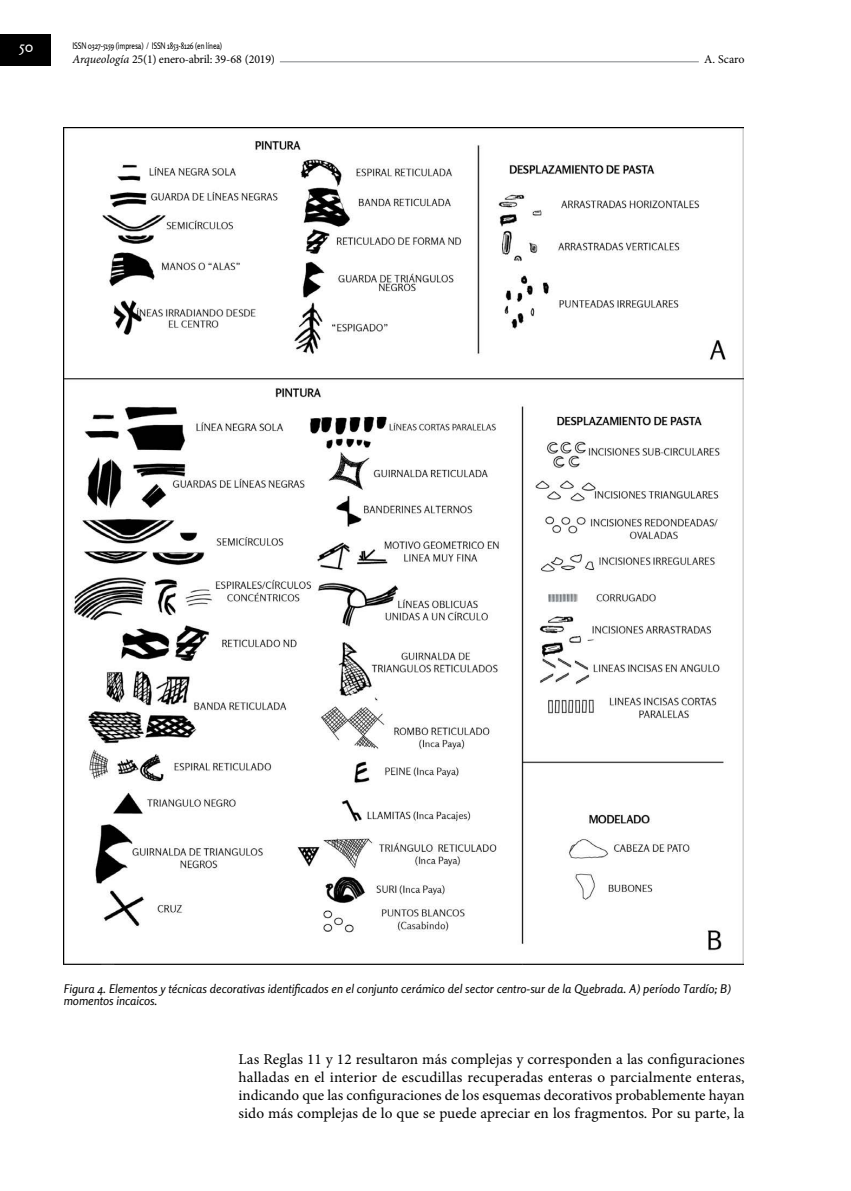
<style>
.page{position:relative;width:851px;height:1191px;background:#fff}
.page>*{position:absolute;margin:0;border:0;box-sizing:border-box;transform-origin:0 0}
.t1{font:15px/18px "Minion Pro";letter-spacing:.005em;color:#000;text-align:justify}
.t2{font:15px "Rosario";color:#fff}
.t3{font:italic 12px/12px "Rosario";color:#000}
.t4{font:12px "Minion Pro";letter-spacing:-.02em;color:#000}
.t5{font:9px "Rosario";letter-spacing:-.02em;color:#000;scale:.8 1}
.s1{font-style:italic}
</style>
<div class="page">
<hr style="left:204px;top:61px;width:529px;height:1px;background:#808285">
<div style="left:72px;top:53px;width:208px;height:15px;background:#fff"></div>
<div style="left:0;top:35px;width:50px;height:31px;background:#000"></div>
<div style="left:698px;top:52px;width:46px;height:15px;background:#fff"></div>
<img style="left:64px;top:128px;width:679px;height:836px">
<p class="t2" style="left:19px;top:38px;width:16px">50</p>
<p class="t5" style="left:72px;top:40px;width:188px">ISSN 0327-5159 (impresa) / ISSN 1853-8126 (en línea)</p>
<p class="t4" style="left:72px;top:52px;width:204px"><span class="s1">Arqueología</span> 25(1) enero-abril: 39-68 (2019)</p>
<p class="t4" style="left:704px;top:51px;width:42px">A. Scaro</p>
<p class="t3" style="left:64px;top:983px;width:668px">Figura 4. Elementos y técnicas decorativas identificados en el conjunto cerámico del sector centro-sur de la Quebrada. A) período Tardío; B) momentos incaicos.</p>
<p class="t1" style="left:238px;top:1050px;width:507px">Las Reglas 11 y 12 resultaron más complejas y corresponden a las configuraciones halladas en el interior de escudillas recuperadas enteras o parcialmente enteras, indicando que las configuraciones de los esquemas decorativos probablemente hayan sido más complejas de lo que se puede apreciar en los fragmentos. Por su parte, la</p>
</div>
